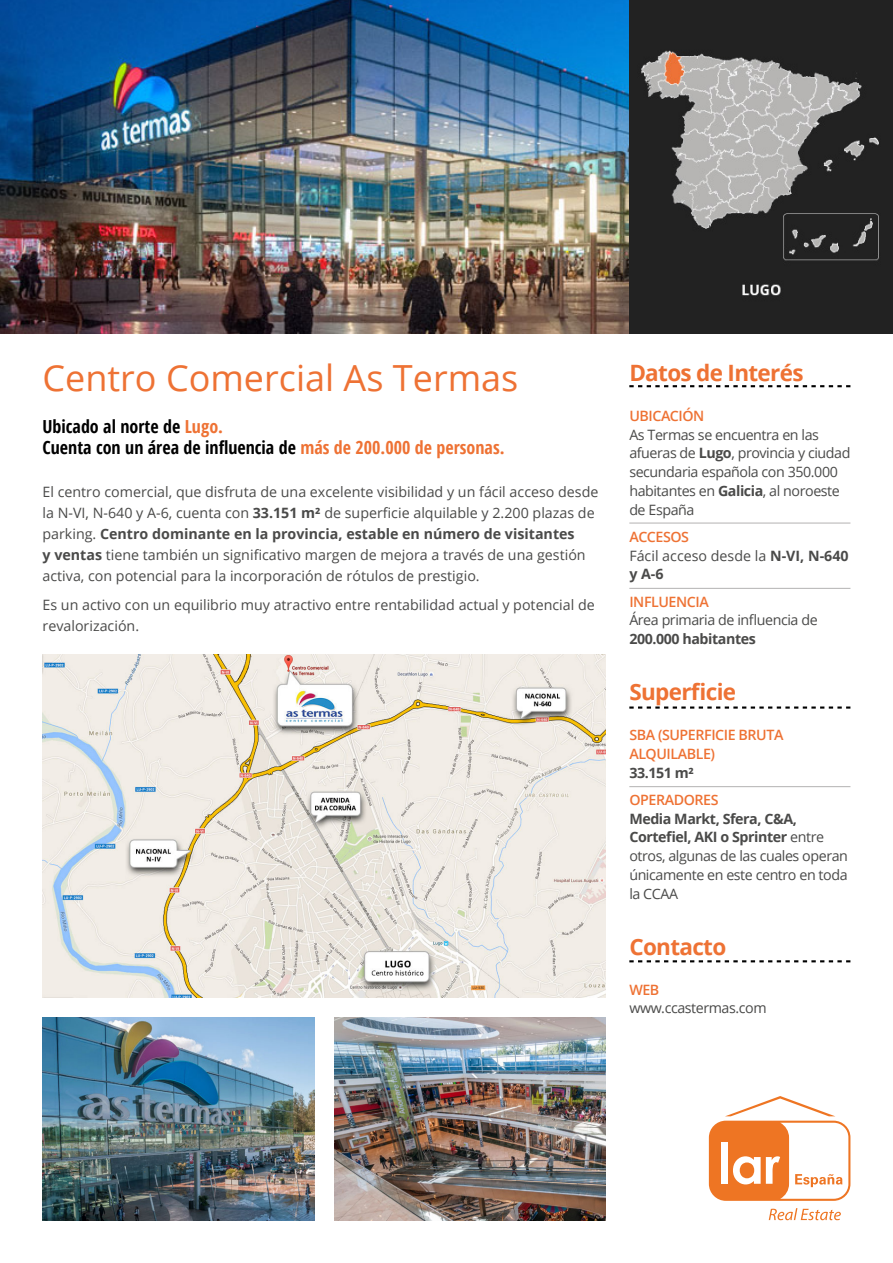
<style>
.page{position:relative;width:893px;height:1263px;background:#fff}
.page>*{position:absolute;margin:0;border:0;box-sizing:border-box;transform-origin:0 0}
.t1{font:36px "Open Sans";color:#ee7234}
.párrafo{font:700 22.5px "Open Sans";letter-spacing:-.03em;color:#ee7234}
.párrafo_sidebar{font:700 22.5px "Open Sans";letter-spacing:-.03em;color:#ee7234}
.t2{font:700 condensed 18px/21px "Open Sans";color:#000}
.párrafo-2{font:14.25px/21px "Open Sans";color:#4a4a49}
.párrafo_sidebar-2{font:14.25px/18.8px "Open Sans";letter-spacing:-.03em;color:#4a4a49}
.párrafo_sidebar-3{font:14.25px/18.8px "Open Sans";color:#4a4a49}
.párrafo_sidebar-4{font:600 14.25px/18.8px "Open Sans";letter-spacing:-.03em;color:#ee7234}
.s1{color:#ee7234}
.s2{font-weight:700}
.s3{font-weight:600;color:#ee7234}
.s4{font-weight:700;color:#4a4a49}
</style>
<div class="page">
<svg style="left:769px;top:1208px;width:72px;height:12px"></svg>
<svg style="left:709px;top:1096px;width:141px;height:105px"></svg>
<img style="left:0;top:0;width:629px;height:334px">
<img style="left:43px;top:655px;width:563px;height:343px">
<img style="left:43px;top:1017px;width:272px;height:204px">
<img style="left:335px;top:1017px;width:271px;height:204px">
<hr style="left:629px;top:523px;width:221px;height:1px;background:#b3b2b2">
<hr style="left:629px;top:588px;width:221px;height:1px;background:#b3b2b2">
<hr style="left:629px;top:786px;width:221px;height:1px;background:#b3b2b2">
<svg style="left:629px;top:960px;width:221px;height:2px"></svg>
<svg style="left:629px;top:706px;width:221px;height:3px"></svg>
<svg style="left:629px;top:385px;width:221px;height:2px"></svg>
<div style="left:629px;top:0;width:264px;height:334px;background:#222"></div>
<img style="left:641px;top:50px;width:238px;height:246px">
<p class="t1" style="left:43px;top:353px;width:477px">Centro Comercial As Termas</p>
<p class="t2" style="left:43px;top:416px;width:464px">Ubicado al norte de <span class="s1">Lugo.<br></span>Cuenta con un área de influencia de <span class="s1">más de 200.000 de personas.</span></p>
<p class="párrafo-2" style="left:43px;top:481px;width:557px">El centro comercial, que disfruta de una excelente visibilidad y un fácil acceso desde la N-VI, N-640 y A-6, cuenta con <span class="s2">33.151 m²</span> de superficie alquilable y 2.200 plazas de parking. <span class="s2">Centro dominante en la provincia, estable en número de visitantes<br>y ventas</span> tiene también un significativo margen de mejora a través de una gestión activa, con potencial para la incorporación de rótulos de prestigio.</p>
<p class="párrafo-2" style="left:43px;top:594px;width:554px">Es un activo con un equilibrio muy atractivo entre rentabilidad actual y potencial de revalorización.</p>
<p class="párrafo" style="left:629px;top:357px;width:176px">Datos de Interés</p>
<p class="párrafo_sidebar-2" style="left:629px;top:406px;width:223px"><span class="s3">UBICACIÓN<br></span>As Termas se encuentra en las afueras de <span class="s2">Lugo</span>, provincia y ciudad secundaria española con 350.000 habitantes en <span class="s2">Galicia</span>, al noroeste de España</p>
<p class="párrafo_sidebar-3" style="left:629px;top:527px;width:221px"><span class="s3">ACCESOS<br></span>Fácil acceso desde la <span class="s2">N-VI, N-640 y A-6</span></p>
<p class="párrafo_sidebar-2" style="left:629px;top:592px;width:190px"><span class="s3">INFLUENCIA<br></span>Área primaria de influencia de<br><span class="s2">200.000 habitantes</span></p>
<p class="párrafo" style="left:629px;top:676px;width:108px">Superficie</p>
<p class="párrafo_sidebar-4" style="left:629px;top:725px;width:156px">SBA (SUPERFICIE BRUTA<br>ALQUILABLE)<br><span class="s4">33.151 m²</span></p>
<p class="párrafo_sidebar-2" style="left:629px;top:790px;width:220px"><span class="s3">OPERADORES<br></span><span class="s2">Media Markt, Sfera, C&amp;A,<br>Cortefiel, AKI o Sprinter</span> entre otros, algunas de las cuales operan únicamente en este centro en toda la CCAA</p>
<p class="párrafo_sidebar" style="left:629px;top:931px;width:98px">Contacto</p>
<p class="párrafo_sidebar-2" style="left:629px;top:980px;width:139px"><span class="s3">WEB </span>www.ccastermas.com</p>
</div>
